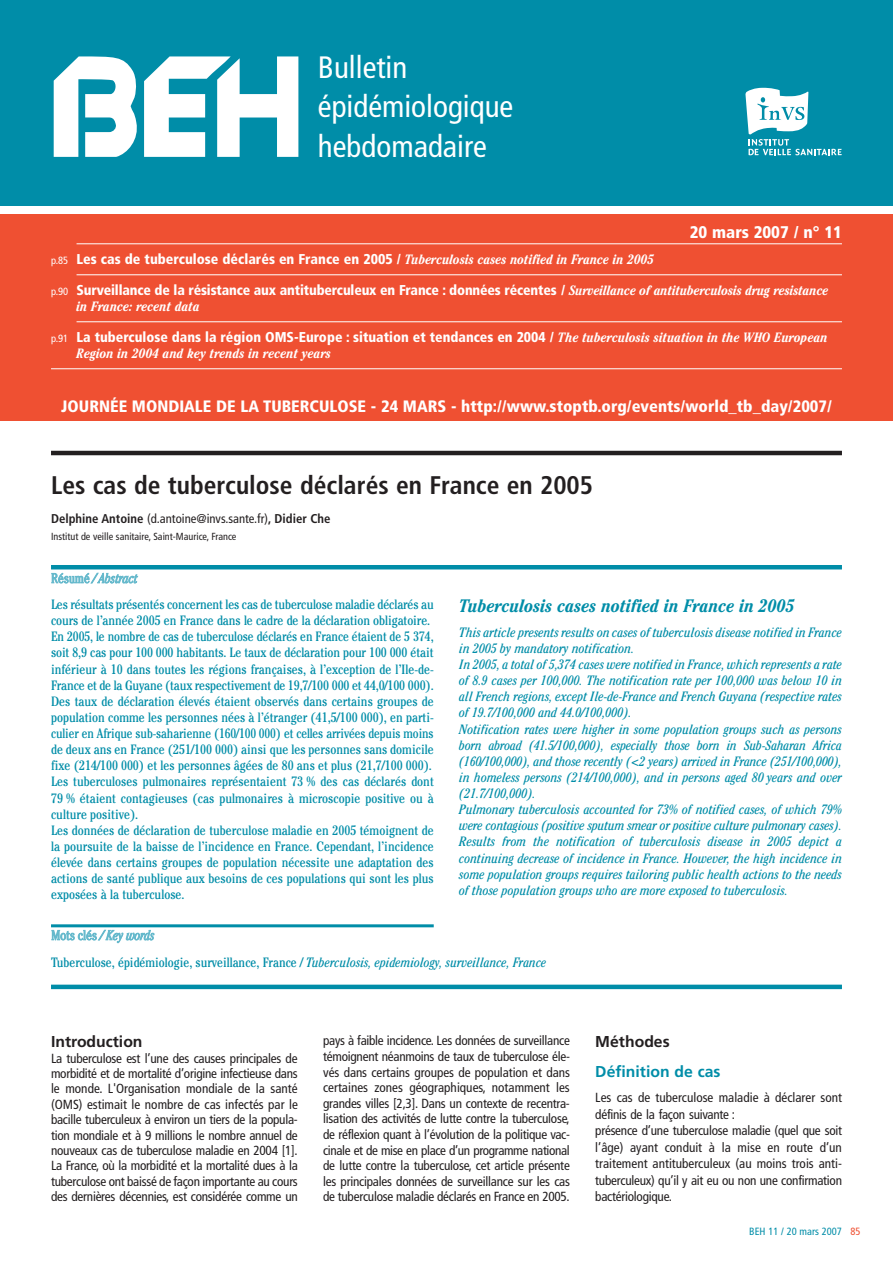
<style>
.page{position:relative;width:893px;height:1263px;background:#fff}
.page>*{position:absolute;margin:0;border:0;box-sizing:border-box;transform-origin:0 0}
.t1{font:condensed 30.9px/39.6px "Frutiger";color:#fff}
.t2{font:700 condensed 25.5px "Frutiger";color:#231f20}
.t3{font:italic 700 condensed 18px "Cheltenham";color:#008da8}
.t4{font:900 condensed 16.8px "Frutiger";color:#fff}
.t5{font:900 condensed 16.5px "Frutiger";color:#fff}
.t6{font:700 15.75px "Frutiger";color:#231f20}
.t7{font:700 15.75px "Frutiger";color:#008da8}
.t8{font:900 condensed 14.25px/30.9px "Frutiger";color:#fff}
.t9{font:condensed 13.5px/16.2px "Cheltenham";color:#008da8}
.t10{font:italic condensed 13.5px/16.2px "Cheltenham";color:#008da8}
.t11{font:italic 700 condensed 13.5px "Cheltenham";color:#fff}
.t12{font:italic 300 condensed 13.5px "Cheltenham";letter-spacing:-.005em;color:#66b9cc}
.t13{font:condensed 13.2px/15.6px "Frutiger";letter-spacing:-.02em;color:#231f20;text-align:justify}
.t14{font:700 condensed 12.75px "Frutiger";color:#231f20}
.t15{font:condensed 10.5px "Frutiger";color:#008da8}
.t16{font:condensed 10.2px "Frutiger";color:#231f20}
.s1{font-weight:400;font-size:10.5px}
.s2{font-family:"Cheltenham";font-weight:700;font-style:italic;font-size:13.5px}
.s3{font-weight:400}
.s4{font-style:normal}
.s5{font-weight:300;color:#66b9cc}
.s6{font-weight:300;font-style:italic;color:#66b9cc}
.s7{font-style:italic}
.s8{color:#ef5032}
</style>
<div class="page">
<div style="left:0;top:0;width:893px;height:206px;background:#008da8"></div>
<svg style="left:54px;top:56px;width:244px;height:101px"></svg>
<svg style="left:745px;top:88px;width:97px;height:67px"></svg>
<div style="left:0;top:215px;width:893px;height:206px;background:#ef5032"></div>
<hr style="left:77px;top:243px;width:765px;height:1px;background:#fff">
<hr style="left:77px;top:274px;width:765px;height:1px;background:#fff">
<hr style="left:77px;top:321px;width:765px;height:1px;background:#fff">
<hr style="left:51px;top:368px;width:791px;height:1px;background:#fff">
<hr style="left:51px;top:451px;width:791px;height:4px;background:#231f20">
<hr style="left:51px;top:565px;width:791px;height:4px;background:#008da8">
<hr style="left:51px;top:985px;width:791px;height:4px;background:#008da8">
<hr style="left:51px;top:924px;width:383px;height:3px;background:#008da8">
<h1 class="t1" style="left:318px;top:50px;width:197px">Bulletin épidémiologique hebdomadaire</h1>
<p class="t4" style="left:690px;top:225px;width:154px">20 mars 2007 / n° 11</p>
<p class="t8" style="left:51px;top:244px;width:779px"><span class="s1">p.85</span> Les cas de tuberculose déclarés en France en 2005 / <span class="s2">Tuberculosis cases notified in France in 2005<br></span><span class="s1">p.90</span> Surveillance de la résistance aux antituberculeux en France : données récentes / <span class="s2">Surveillance of antituberculosis drug resistance</span></p>
<p class="t11" style="left:77px;top:301px;width:125px">in France: recent data</p>
<p class="t8" style="left:51px;top:322px;width:778px"><span class="s1">p.91</span> La tuberculose dans la région OMS-Europe : situation et tendances en 2004 / <span class="s2">The tuberculosis situation in the WHO European</span></p>
<p class="t11" style="left:77px;top:348px;width:256px">Region in 2004 and key trends in recent years</p>
<p class="t5" style="left:61px;top:400px;width:772px">JOURNÉE MONDIALE DE LA TUBERCULOSE - 24 MARS - http://www.stoptb.org/events/world_tb_day/2007/</p>
<h2 class="t2" style="left:51px;top:474px;width:544px">Les cas de tuberculose déclarés en France en 2005</h2>
<p class="t14" style="left:51px;top:513px;width:281px">Delphine Antoine <span class="s3">(d.antoine@invs.sante.fr)</span>, Didier Che</p>
<p class="t16" style="left:51px;top:532px;width:187px">Institut de veille sanitaire, Saint-Maurice, France</p>
<p class="t12" style="left:51px;top:573px;width:88px"><span class="s4">Résumé</span> / Abstract</p>
<h3 class="t3" style="left:459px;top:600px;width:337px">Tuberculosis cases notified in France in 2005</h3>
<p class="t10" style="left:459px;top:625px;width:384px">This article presents results on cases of tuberculosis disease notified in France in 2005 by mandatory notification.<br>In 2005, a total of 5,374 cases were notified in France, which represents a rate of 8.9 cases per 100,000. The notification rate per 100,000 was below 10 in all French regions, except Ile-de-France and French Guyana (respective rates of 19.7/100,000 and 44.0/100,000).<br>Notification rates were higher in some population groups such as persons born abroad (41.5/100,000), especially those born in Sub-Saharan Africa (160/100,000), and those recently (&lt;2 years) arrived in France (251/100,000), in homeless persons (214/100,000), and in persons aged 80 years and over (21.7/100,000).<br>Pulmonary tuberculosis accounted for 73% of notified cases, of which 79% were contagious (positive sputum smear or positive culture pulmonary cases).<br>Results from the notification of tuberculosis disease in 2005 depict a continuing decrease of incidence in France. However, the high incidence in some population groups requires tailoring public health actions to the needs of those population groups who are more exposed to tuberculosis.</p>
<p class="t9" style="left:51px;top:598px;width:384px">Les résultats présentés concernent les cas de tuberculose maladie déclarés au cours de l’année 2005 en France dans le cadre de la déclaration obligatoire.<br>En 2005, le nombre de cas de tuberculose déclarés en France étaient de 5 374, soit 8,9 cas pour 100 000 habitants. Le taux de déclaration pour 100 000 était inférieur à 10 dans toutes les régions françaises, à l’exception de l’Ile-de-France et de la Guyane (taux respectivement de 19,7/100 000 et 44,0/100 000).<br>Des taux de déclaration élevés étaient observés dans certains groupes de population comme les personnes nées à l’étranger (41,5/100 000), en parti&shy;culier en Afrique sub-saharienne (160/100 000) et celles arrivées depuis moins de deux ans en France (251/100 000) ainsi que les personnes sans domicile fixe (214/100 000) et les personnes âgées de 80 ans et plus (21,7/100 000).<br>Les tuberculoses pulmonaires représentaient 73 % des cas déclarés dont 79 % étaient contagieuses (cas pulmonaires à microscopie positive ou à culture positive).<br>Les données de déclaration de tuberculose maladie en 2005 témoignent de la poursuite de la baisse de l’incidence en France. Cependant, l’incidence élevée dans certains groupes de population nécessite une adaptation des actions de santé publique aux besoins de ces populations qui sont les plus exposées à la tuberculose.</p>
<p class="t9" style="left:51px;top:923px;width:497px;line-height:26.8px"><span class="s5">Mots clés</span> <span class="s6">/ Key words<br></span>Tuberculose, épidémiologie, surveillance, France / <span class="s7">Tuberculosis, epidemiology, surveillance, France</span></p>
<p class="t6" style="left:51px;top:1035px;width:93px">Introduction</p>
<p class="t13" style="left:51px;top:1051px;width:248px">La tuberculose est l’une des causes principales de morbidité et de mortalité d’origine infectieuse dans le monde. L'Organisation mondiale de la santé (OMS) estimait le nombre de cas infectés par le bacille tuberculeux à environ un tiers de la popula&shy;tion mondiale et à 9 millions le nombre annuel de nouveaux cas de tuberculose maladie en 2004 [1].<br>La France, où la morbidité et la mortalité dues à la tuberculose ont baissé de façon importante au cours des dernières décennies, est considérée comme un</p>
<p class="t13" style="left:323px;top:1034px;width:248px">pays à faible incidence. Les données de surveillance témoignent néanmoins de taux de tuberculose éle&shy;vés dans certains groupes de population et dans certaines zones géographiques, notamment les grandes villes [2,3]. Dans un contexte de recentra&shy;lisation des activités de lutte contre la tuberculose, de réflexion quant à l’évolution de la politique vac&shy;cinale et de mise en place d’un programme national de lutte contre la tuberculose, cet article présente les principales données de surveillance sur les cas de tuberculose maladie déclarés en France en 2005.</p>
<p class="t6" style="left:595px;top:1035px;width:76px">Méthodes</p>
<p class="t7" style="left:595px;top:1066px;width:127px">Définition de cas</p>
<p class="t13" style="left:595px;top:1090px;width:248px;line-height:16.5px;text-align:left">Les cas de tuberculose maladie à déclarer sont définis de la façon suivante :<br>présence d’une tuberculose maladie (quel que soit l’âge) ayant conduit à la mise en route d’un traitement antituberculeux (au moins trois anti&shy;tuberculeux) qu’il y ait eu ou non une confirmation bactériologique.</p>
<p class="t15" style="left:749px;top:1227px;width:113px">BEH 11 / 20 mars 2007 <span class="s8">85</span></p>
</div>
